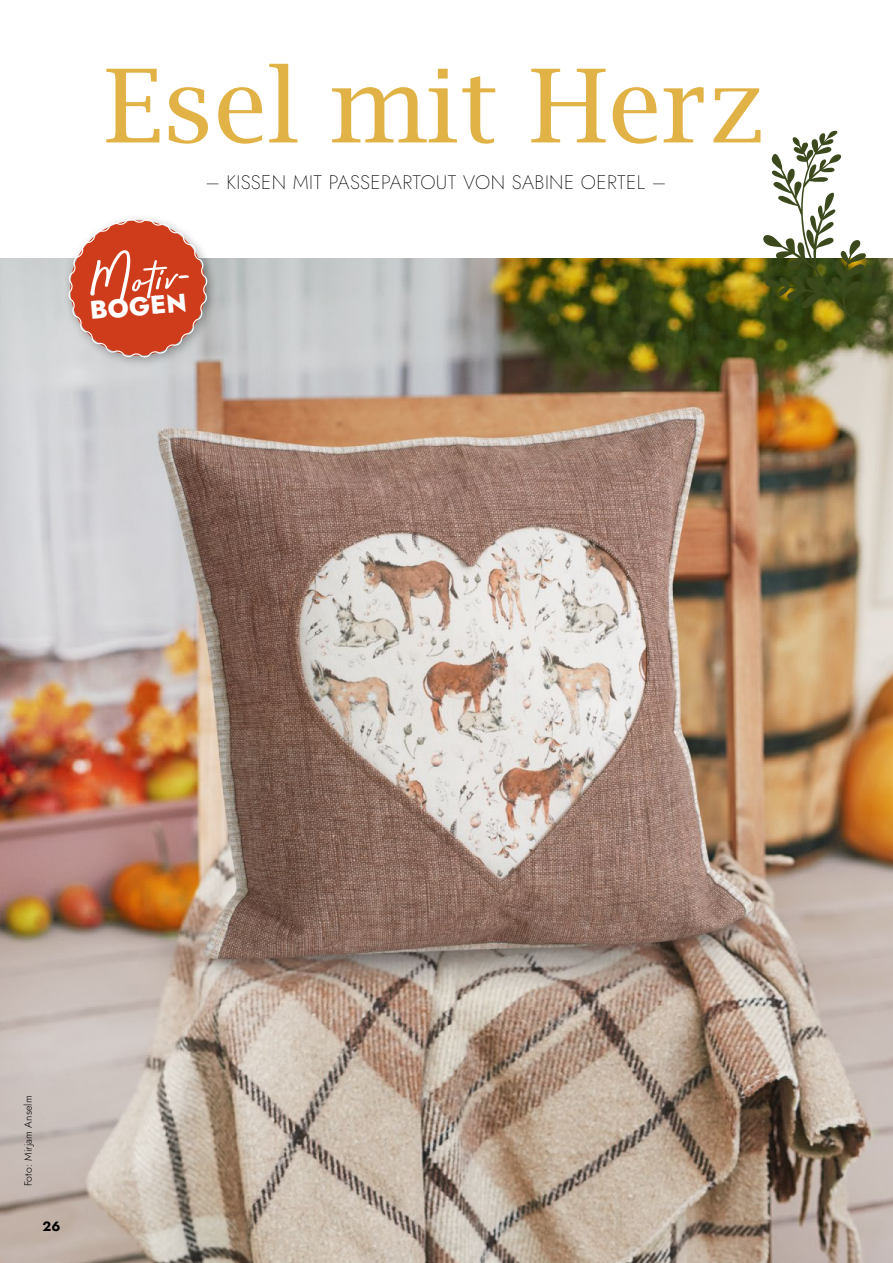
<style>
.page{position:relative;width:893px;height:1263px;background:#fff}
.page>*{position:absolute;margin:0;border:0;box-sizing:border-box;transform-origin:0 0}
.t1{font:102px "Lucida Bright";color:#e1b346}
.t2{font:800 25.5px "Jost";color:#fff}
.t3{font:200 19.5px "Jost";letter-spacing:.02em;color:#000}
.t4{font:700 13.5px "Jost";color:#000}
.t5{font:300 10.5px "Jost";letter-spacing:.01em;color:#000}
</style>
<div class="page">
<img style="left:0;top:259px;width:893px;height:1004px">
<div style="left:63px;top:213px;width:156px;height:156px;background:#000;opacity:.3"></div>
<svg style="left:65px;top:215px;width:146px;height:146px"></svg>
<svg style="left:762px;top:130px;width:104px;height:189px"></svg>
<h1 class="t1" style="left:104px;top:48px;width:665px">Esel mit Herz</h1>
<p class="t3" style="left:205px;top:169px;width:462px">– KISSEN MIT PASSEPARTOUT VON SABINE OERTEL –</p>
<h2 class="t2" style="left:88px;top:293px;width:99px;rotate:-5deg">BOGEN</h2>
<p class="t5" style="left:21px;top:1186px;width:92px;rotate:-90deg">Foto: Mirjam Anselm</p>
<p class="t4" style="left:43px;top:1217px;width:19px">26</p>
</div>
